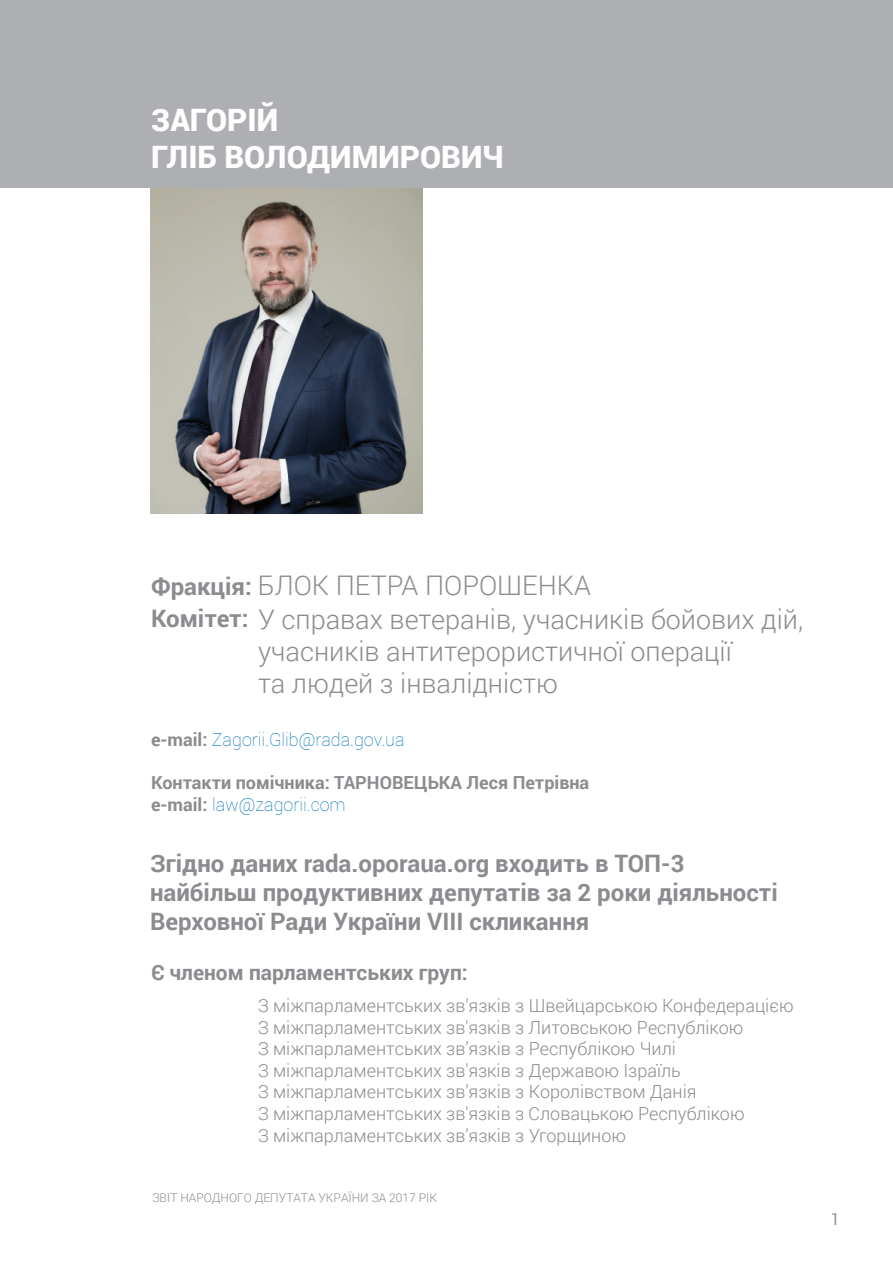
<style>
.page{position:relative;width:893px;height:1263px;background:#fff}
.page>*{position:absolute;margin:0;border:0;box-sizing:border-box;transform-origin:0 0}
.t1{font:900 30.9px/37px "Roboto";color:#fff}
.t2{font:300 27px/32.4px "Roboto";color:#8a8c8f}
.t3{font:700 24px/28.8px "Roboto";color:#8a8c8f}
.t4{font:700 21px "Roboto";color:#8a8c8f}
.t5{font:300 18px/21.6px "Roboto";color:#8a8c8f}
.t6{font:700 18px/21.6px "Roboto";color:#8a8c8f}
.t7{font:100 18px "Roboto";color:#0072bc}
.t8{font:16.5px "Roboto";color:#939598}
.t9{font:300 12px "Roboto";color:#8a8c8f}
.s1{font-weight:700;font-size:24px}
.s2{font-weight:700;color:#8a8c8f}
.s3{font-weight:100;color:#0072bc}
</style>
<div class="page">
<img style="left:151px;top:187px;width:271px;height:327px">
<div style="left:0;top:0;width:893px;height:187px;background:#aeafb3"></div>
<h1 class="t1" style="left:151px;top:100px;width:354px">ЗАГОРІЙ<br>ГЛІБ ВОЛОДИМИРОВИЧ</h1>
<h2 class="t2" style="left:151px;top:568px;width:441px"><span class="s1">Фракція:</span> БЛОК ПЕТРА ПОРОШЕНКА</h2>
<h3 class="t3" style="left:151px;top:603px;width:99px">Комітет:</h3>
<h2 class="t2" style="left:258px;top:602px;width:547px">У справах ветеранів, учасників бойових дій, учасників антитерористичної операції<br>та людей з інвалідністю</h2>
<p class="t7" style="left:151px;top:727px;width:255px"><span class="s2">e-mail:</span> Zagorii.Glib@rada.gov.ua</p>
<p class="t6" style="left:151px;top:771px;width:440px">Контакти помічника: ТАРНОВЕЦЬКА Леся Петрівна e-mail: <span class="s3">law@zagorii.com</span></p>
<h3 class="t3" style="left:150px;top:848px;width:629px">Згідно даних rada.oporaua.org входить в ТОП-3 найбільш продуктивних депутатів за 2 роки діяльності<br>Верховної Ради України VIII скликання</h3>
<p class="t4" style="left:151px;top:958px;width:318px">Є членом парламентських груп:</p>
<p class="t5" style="left:258px;top:994px;width:537px">З міжпарламентських зв’язків з Швейцарською Конфедерацією З міжпарламентських зв'язків з Литовською Республікою<br>З міжпарламентських зв’язків з Республікою Чилі<br>З міжпарламентських зв'язків з Державою Ізраїль<br>З міжпарламентських зв’язків з Королівством Данія<br>З міжпарламентських зв'язків з Словацькою Республікою<br>З міжпарламентських зв’язків з Угорщиною</p>
<p class="t9" style="left:152px;top:1189px;width:286px">ЗВІТ НАРОДНОГО ДЕПУТАТА УКРАЇНИ ЗА 2017 РІК</p>
<p class="t8" style="left:831px;top:1207px;width:11px">1</p>
</div>
